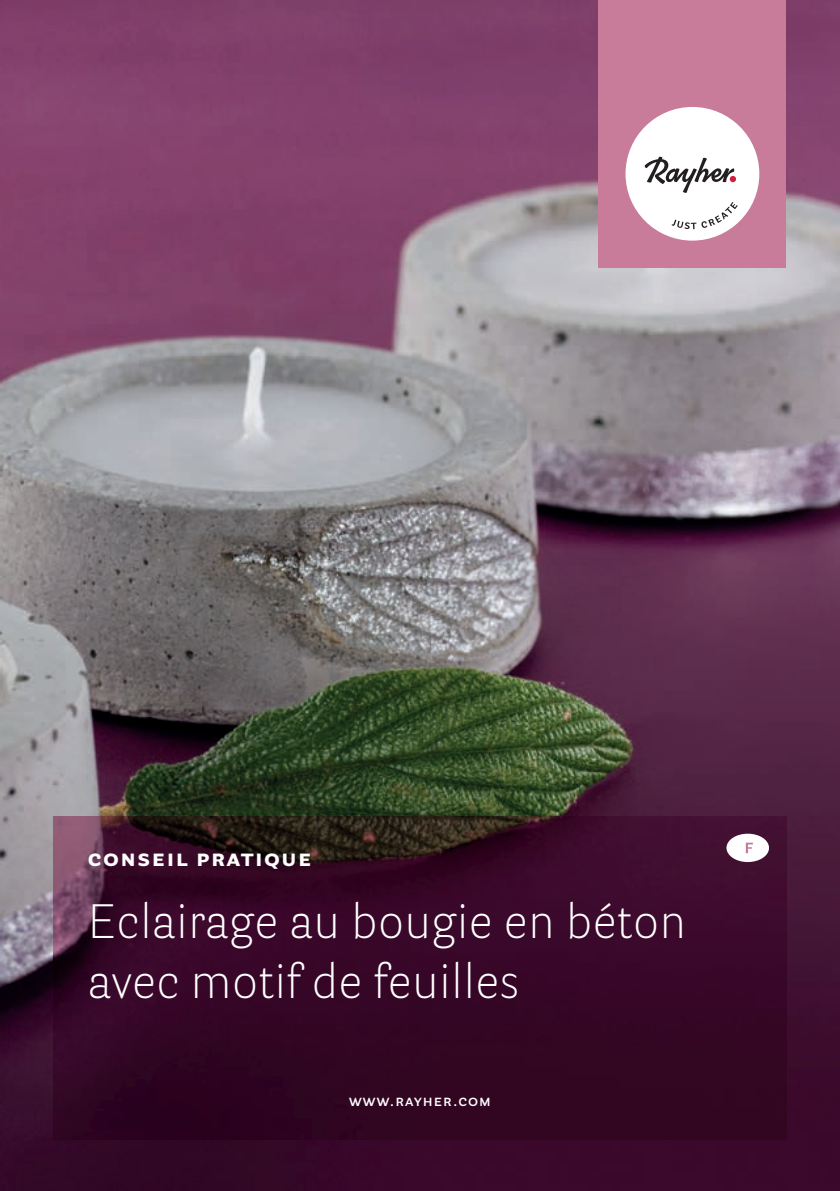
<style>
.page{position:relative;width:840px;height:1191px;background:#fff}
.page>*{position:absolute;margin:0;border:0;box-sizing:border-box;transform-origin:0 0}
.t1{font:300 48px/60px "Parry Grotesque Pro";letter-spacing:.005em;color:#fff}
.t2{font:700 24px "Parry Grotesque Pro";letter-spacing:.065em;color:#fff}
.t3{font:600 16px "Parry Grotesque Pro";letter-spacing:.065em;color:#fff}
</style>
<div class="page">
<img style="left:0;top:0;width:839px;height:1191px">
<img style="left:54px;top:816px;width:731px;height:324px">
<div style="left:598px;top:0;width:187px;height:267px;background:#c97b9a"></div>
<div style="left:625px;top:107px;width:133px;height:134px;background:#fff;border-radius:50%"></div>
<svg style="left:671px;top:202px;width:66px;height:27px"></svg>
<svg style="left:644px;top:156px;width:91px;height:37px"></svg>
<div style="left:726px;top:833px;width:42px;height:29px;background:#fff;border-radius:50%"></div>
<svg style="left:745px;top:842px;width:7px;height:11px"></svg>
<p class="t2" style="left:88px;top:840px;width:225px">conseil pratique</p>
<p class="t1" style="left:88px;top:891px;width:599px">Eclairage au bougie en béton avec motif de feuilles</p>
<p class="t3" style="left:349px;top:1089px;width:143px">www.rayher.com</p>
</div>
